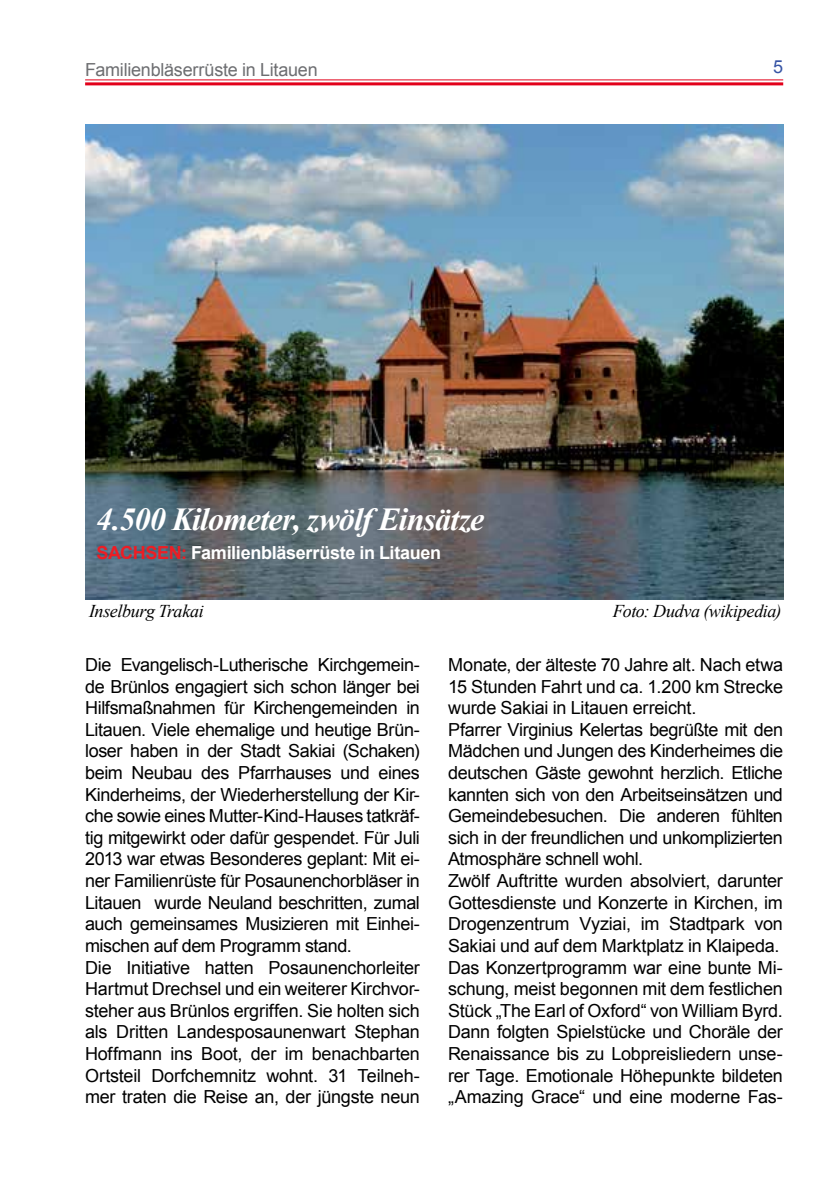
<style>
.page{position:relative;width:840px;height:1191px;background:#fff}
.page>*{position:absolute;margin:0;border:0;box-sizing:border-box;transform-origin:0 0}
.t1{font:italic 700 32px "Times New Roman";letter-spacing:-.03em;color:#fff}
.t2{font:18px/21.6px "Arial";letter-spacing:-.02em;color:#000}
.t3{font:700 18px "Arial";letter-spacing:-.02em;color:#fff}
.t4{font:italic 18px "Times New Roman";letter-spacing:-.02em;color:#000}
.t5{font:18px "Arial";letter-spacing:-.015em;color:#6d6e71}
.t6{font:18px "Arial";color:#3654a5}
.s1{color:#ed1d24}
</style>
<div class="page">
<hr style="left:85px;top:79px;width:697px;height:1px;background:#e2001a">
<hr style="left:85px;top:82px;width:697px;height:3px;background:#e2001a">
<img style="left:85px;top:125px;width:697px;height:474px">
<p class="t5" style="left:85px;top:58px;width:234px">Familienbläserrüste in Litauen</p>
<h1 class="t1" style="left:96px;top:497px;width:389px">4.500 Kilometer, zwölf Einsätze</h1>
<p class="t3" style="left:96px;top:540px;width:346px"><span class="s1">SACHSEN:</span> Familienbläserrüste in Litauen</p>
<p class="t6" style="left:772px;top:55px;width:12px">5</p>
<p class="t4" style="left:89px;top:599px;width:116px">Inselburg Trakai</p>
<p class="t4" style="left:612px;top:599px;width:170px">Foto: Dudva (wikipedia)</p>
<p class="t2" style="left:85px;top:654px;width:336px">Die Evangelisch-Lutherische Kirchgemein&shy;de Brünlos engagiert sich schon länger bei Hilfsmaßnahmen für Kirchengemeinden in Litauen. Viele ehemalige und heutige Brün&shy;loser haben in der Stadt Sakiai (Schaken) beim Neubau des Pfarrhauses und eines Kinderheims, der Wiederherstellung der Kir&shy;che sowie eines Mutter-Kind-Hauses tatkräf&shy;tig mitgewirkt oder dafür gespendet. Für Juli 2013 war etwas Besonderes geplant: Mit ei&shy;ner Familienrüste für Posaunenchorbläser in Litauen wurde Neuland beschritten, zumal auch gemeinsames Musizieren mit Einhei&shy;mischen auf dem Programm stand.<br>Die Initiative hatten Posaunenchorleiter Hartmut Drechsel und ein weiterer Kirchvor&shy;steher aus Brünlos ergriffen. Sie holten sich als Dritten Landesposaunenwart Stephan Hoffmann ins Boot, der im benachbarten Ortsteil Dorfchemnitz wohnt. 31 Teilneh&shy;mer traten die Reise an, der jüngste neun</p>
<p class="t2" style="left:448px;top:654px;width:336px">Monate, der älteste 70 Jahre alt. Nach etwa 15 Stunden Fahrt und ca. 1.200 km Strecke wurde Sakiai in Litauen erreicht.<br>Pfarrer Virginius Kelertas begrüßte mit den Mädchen und Jungen des Kinderheimes die deutschen Gäste gewohnt herzlich. Etliche kannten sich von den Arbeitseinsätzen und Gemeindebesuchen. Die anderen fühlten sich in der freundlichen und unkomplizierten Atmosphäre schnell wohl.<br>Zwölf Auftritte wurden absolviert, darunter Gottesdienste und Konzerte in Kirchen, im Drogenzentrum Vyziai, im Stadtpark von Sakiai und auf dem Marktplatz in Klaipeda.<br>Das Konzertprogramm war eine bunte Mi&shy;schung, meist begonnen mit dem festlichen Stück „The Earl of Oxford“ von William Byrd.<br>Dann folgten Spielstücke und Choräle der Renaissance bis zu Lobpreisliedern unse&shy;rer Tage. Emotionale Höhepunkte bildeten „Amazing Grace“ und eine moderne Fas-</p>
</div>
